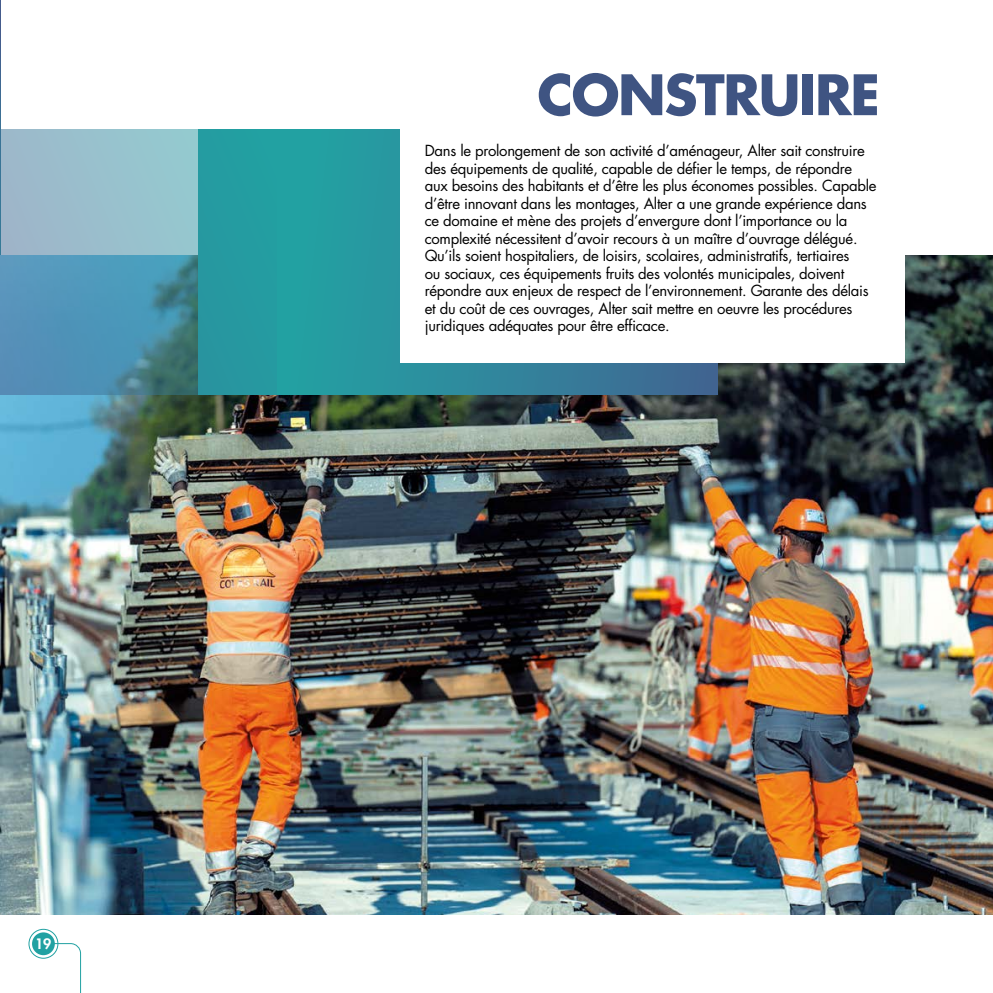
<style>
.page{position:relative;width:993px;height:993px;background:#fff}
.page>*{position:absolute;margin:0;border:0;box-sizing:border-box;transform-origin:0 0}
.t1{font:700 54.25px "Futura Std";letter-spacing:-.03em;color:#3f5482}
.t2{font:14.88px/17.5px "Futura Std";letter-spacing:-.02em;color:#000}
.t3{font:800 14px "Futura Std";color:#fff}
</style>
<div class="page">
<div style="left:29px;top:928px;width:29px;height:30px;border:1px solid #21a1a2;border-radius:50%"></div>
<svg style="left:42px;top:942px;width:39px;height:50px"></svg>
<div style="left:32px;top:932px;width:23px;height:22px;background:#21a1a2;border-radius:50%"></div>
<svg style="left:0;top:0;width:1px;height:129px"></svg>
<img style="left:0;top:255px;width:992px;height:659px">
<svg style="left:276px;top:129px;width:441px;height:265px;background:#2a959f"></svg>
<svg style="left:0;top:129px;width:276px;height:265px;background:#5aa1b3"></svg>
<div style="left:400px;top:112px;width:504px;height:250px;background:#fff"></div>
<p class="t3" style="left:35px;top:934px;width:18px">19</p>
<h1 class="t1" style="left:537px;top:59px;width:344px">CONSTRUIRE</h1>
<p class="t2" style="left:424px;top:142px;width:453px">Dans le prolongement de son activité d’aménageur, Alter sait construire des équipements de qualité, capable de défier le temps, de répondre aux besoins des habitants et d’être les plus économes possibles. Capable d’être innovant dans les montages, Alter a une grande expérience dans ce domaine et mène des projets d’envergure dont l’importance ou la complexité nécessitent d’avoir recours à un maître d’ouvrage délégué.<br>Qu’ils soient hospitaliers, de loisirs, scolaires, administratifs, tertiaires<br>ou sociaux, ces équipements fruits des volontés municipales, doivent répondre aux enjeux de respect de l’environnement. Garante des délais et du coût de ces ouvrages, Alter sait mettre en oeuvre les procédures juridiques adéquates pour être efficace.</p>
</div>
